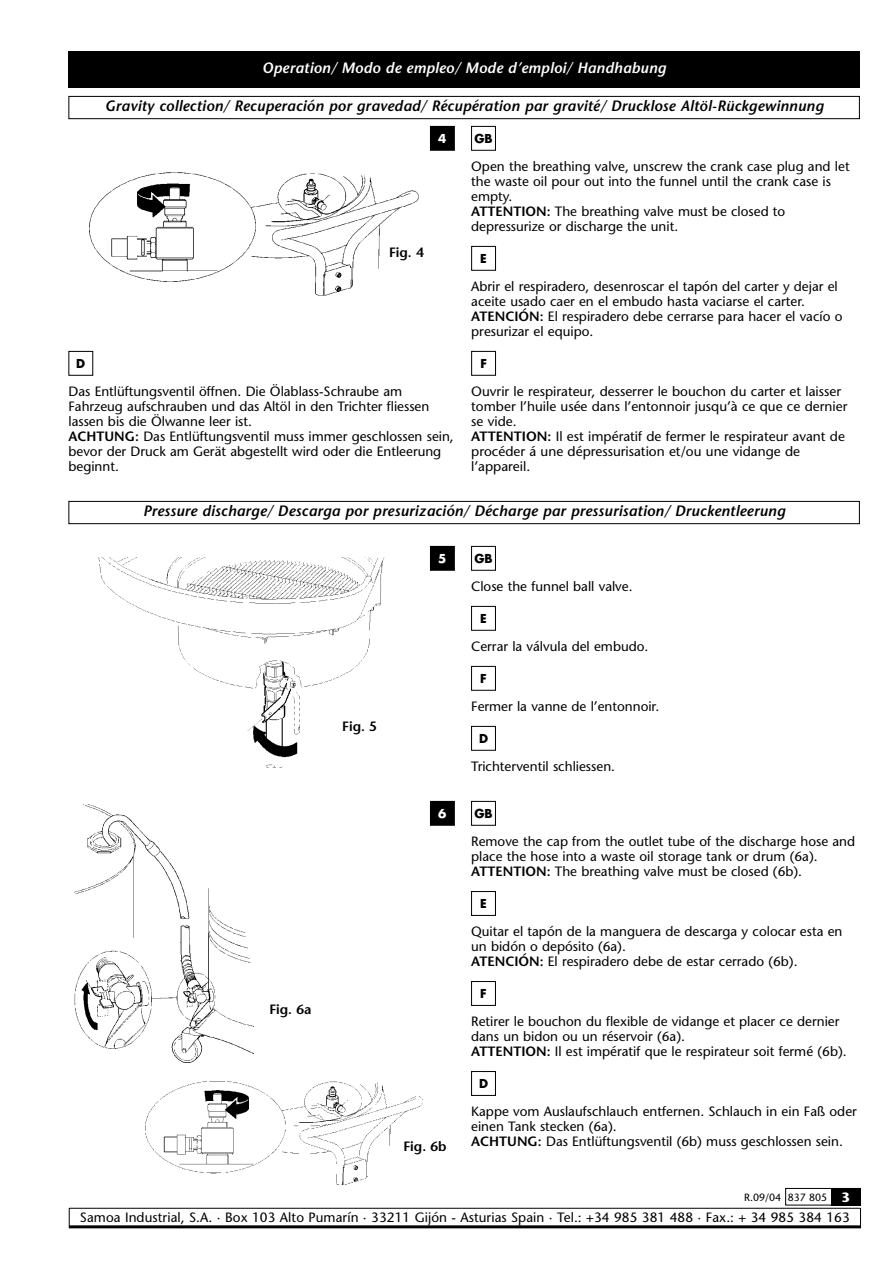
<style>
.page{position:relative;width:893px;height:1263px;background:#fff}
.page>*{position:absolute;margin:0;border:0;box-sizing:border-box;transform-origin:0 0}
.t1{font:italic 600 15px "Stone Sans";letter-spacing:.01em;color:#000}
.t2{font:italic 600 15px "Stone Sans";letter-spacing:.01em;color:#fff}
.t3{font:13.5px/15px "Stone Sans";color:#000}
.t4{font:600 13.5px "Stone Sans";color:#000}
.t5{font:700 12px "Futura";color:#000}
.t6{font:700 12px "Futura";color:#fff}
.t7{font:10.5px "Stone Sans";color:#000}
.s1{font-weight:600}
.s2{font-weight:700;font-size:13.5px;color:#fff}
</style>
<div class="page">
<div style="left:830px;top:1188px;width:30px;height:17px;background:#000"></div>
<hr style="left:69px;top:1225px;width:791px;height:3px;background:#000">
<div style="left:785px;top:1188px;width:75px;height:17px;border:1px solid #000"></div>
<hr style="left:69px;top:1208px;width:791px;height:1px;background:#000">
<svg style="left:860px;top:1208px;width:1px;height:20px"></svg>
<svg style="left:69px;top:1209px;width:1px;height:19px"></svg>
<div style="left:471px;top:126px;width:25px;height:25px;border:1px solid #000"></div>
<div style="left:471px;top:546px;width:25px;height:25px;border:1px solid #000"></div>
<div style="left:471px;top:606px;width:25px;height:25px;border:1px solid #000"></div>
<div style="left:471px;top:666px;width:25px;height:25px;border:1px solid #000"></div>
<div style="left:471px;top:726px;width:25px;height:25px;border:1px solid #000"></div>
<div style="left:471px;top:801px;width:25px;height:25px;border:1px solid #000"></div>
<div style="left:471px;top:891px;width:25px;height:25px;border:1px solid #000"></div>
<div style="left:471px;top:981px;width:25px;height:25px;border:1px solid #000"></div>
<div style="left:471px;top:1071px;width:25px;height:25px;border:1px solid #000"></div>
<div style="left:471px;top:246px;width:25px;height:25px;border:1px solid #000"></div>
<div style="left:471px;top:351px;width:25px;height:25px;border:1px solid #000"></div>
<div style="left:68px;top:351px;width:25px;height:25px;border:1px solid #000"></div>
<img style="left:89px;top:172px;width:329px;height:124px">
<div style="left:387px;top:246px;width:41px;height:21px;background:#fff"></div>
<div style="left:68px;top:501px;width:791px;height:23px;border:1px solid #000"></div>
<img style="left:98px;top:558px;width:286px;height:209px">
<div style="left:431px;top:547px;width:23px;height:23px;background:#000"></div>
<div style="left:430px;top:546px;width:24px;height:25px;border:1px solid #000"></div>
<div style="left:341px;top:720px;width:40px;height:21px;background:#fff"></div>
<div style="left:68px;top:51px;width:791px;height:36px;background:#000"></div>
<div style="left:68px;top:96px;width:791px;height:23px;border:1px solid #000"></div>
<img style="left:74px;top:805px;width:179px;height:257px">
<img style="left:146px;top:1081px;width:276px;height:103px">
<div style="left:402px;top:1140px;width:52px;height:21px;background:#fff"></div>
<div style="left:431px;top:127px;width:23px;height:23px;background:#000"></div>
<div style="left:430px;top:126px;width:24px;height:25px;border:1px solid #000"></div>
<div style="left:431px;top:802px;width:23px;height:23px;background:#000"></div>
<div style="left:430px;top:801px;width:24px;height:25px;border:1px solid #000"></div>
<p class="t2" style="left:262px;top:62px;width:405px">Operation/ Modo de empleo/ Mode d’emploi/ Handhabung</p>
<p class="t1" style="left:105px;top:100px;width:720px">Gravity collection/ Recuperación por gravedad/ Récupération par gravité/ Drucklose Altöl-Rückgewinnung</p>
<p class="t6" style="left:438px;top:133px;width:10px">4</p>
<p class="t4" style="left:389px;top:248px;width:36px">Fig. 4</p>
<p class="t5" style="left:76px;top:358px;width:11px">D</p>
<p class="t3" style="left:68px;top:385px;width:387px">Das Entlüftungsventil öffnen. Die Ölablass-Schraube am Fahrzeug aufschrauben und das Altöl in den Trichter fliessen lassen bis die Ölwanne leer ist.<br><span class="s1">ACHTUNG:</span> Das Entlüftungsventil muss immer geschlossen sein, bevor der Druck am Gerät abgestellt wird oder die Entleerung beginnt.</p>
<p class="t5" style="left:474px;top:133px;width:20px">GB</p>
<p class="t3" style="left:471px;top:160px;width:380px">Open the breathing valve, unscrew the crank case plug and let the waste oil pour out into the funnel until the crank case is empty.<br><span class="s1">ATTENTION:</span> The breathing valve must be closed to depressurize or discharge the unit.</p>
<p class="t5" style="left:480px;top:253px;width:8px">E</p>
<p class="t3" style="left:471px;top:280px;width:373px">Abrir el respiradero, desenroscar el tapón del carter y dejar el aceite usado caer en el embudo hasta vaciarse el carter.<br><span class="s1">ATENCIÓN:</span> El respiradero debe cerrarse para hacer el vacío o presurizar el equipo.</p>
<p class="t5" style="left:480px;top:358px;width:8px">F</p>
<p class="t3" style="left:471px;top:385px;width:377px">Ouvrir le respirateur, desserrer le bouchon du carter et laisser tomber l’huile usée dans l’entonnoir jusqu’à ce que ce dernier se vide.<br><span class="s1">ATTENTION:</span> Il est impératif de fermer le respirateur avant de procéder á une dépressurisation et/ou une vidange de l’appareil.</p>
<p class="t1" style="left:143px;top:505px;width:643px">Pressure discharge/ Descarga por presurización/ Décharge par pressurisation/ Druckentleerung</p>
<p class="t6" style="left:438px;top:553px;width:10px">5</p>
<p class="t5" style="left:474px;top:553px;width:20px">GB</p>
<p class="t3" style="left:471px;top:580px;width:163px">Close the funnel ball valve.</p>
<p class="t5" style="left:480px;top:613px;width:8px">E</p>
<p class="t3" style="left:471px;top:640px;width:179px">Cerrar la válvula del embudo.</p>
<p class="t5" style="left:480px;top:673px;width:8px">F</p>
<p class="t3" style="left:471px;top:700px;width:189px">Fermer la vanne de l’entonnoir.</p>
<p class="t5" style="left:479px;top:733px;width:11px">D</p>
<p class="t3" style="left:471px;top:760px;width:145px">Trichterventil schliessen.</p>
<p class="t5" style="left:474px;top:808px;width:20px">GB</p>
<p class="t3" style="left:471px;top:835px;width:385px">Remove the cap from the outlet tube of the discharge hose and place the hose into a waste oil storage tank or drum (6a).<br><span class="s1">ATTENTION:</span> The breathing valve must be closed (6b).</p>
<p class="t5" style="left:480px;top:898px;width:8px">E</p>
<p class="t3" style="left:471px;top:925px;width:373px">Quitar el tapón de la manguera de descarga y colocar esta en un bidón o depósito (6a).<br><span class="s1">ATENCIÓN:</span> El respiradero debe de estar cerrado (6b).</p>
<p class="t5" style="left:480px;top:988px;width:8px">F</p>
<p class="t3" style="left:471px;top:1015px;width:377px">Retirer le bouchon du flexible de vidange et placer ce dernier dans un bidon ou un réservoir (6a).<br><span class="s1">ATTENTION:</span> Il est impératif que le respirateur soit fermé (6b).</p>
<p class="t5" style="left:479px;top:1078px;width:11px">D</p>
<p class="t3" style="left:471px;top:1105px;width:387px">Kappe vom Auslaufschlauch entfernen. Schlauch in ein Faß oder einen Tank stecken (6a).<br><span class="s1">ACHTUNG:</span> Das Entlüftungsventil (6b) muss geschlossen sein.</p>
<p class="t4" style="left:342px;top:722px;width:36px">Fig. 5</p>
<p class="t6" style="left:438px;top:808px;width:10px">6</p>
<p class="t4" style="left:269px;top:1004px;width:44px">Fig. 6a</p>
<p class="t4" style="left:403px;top:1142px;width:45px">Fig. 6b</p>
<p class="t7" style="left:744px;top:1193px;width:107px">R.09/04 837 805 <span class="s2">3</span></p>
<p class="t3" style="left:80px;top:1211px;width:771px">Samoa Industrial, S.A. · Box 103 Alto Pumarín · 33211 Gijón - Asturias Spain · Tel.: +34 985 381 488 · Fax.: + 34 985 384 163</p>
</div>
